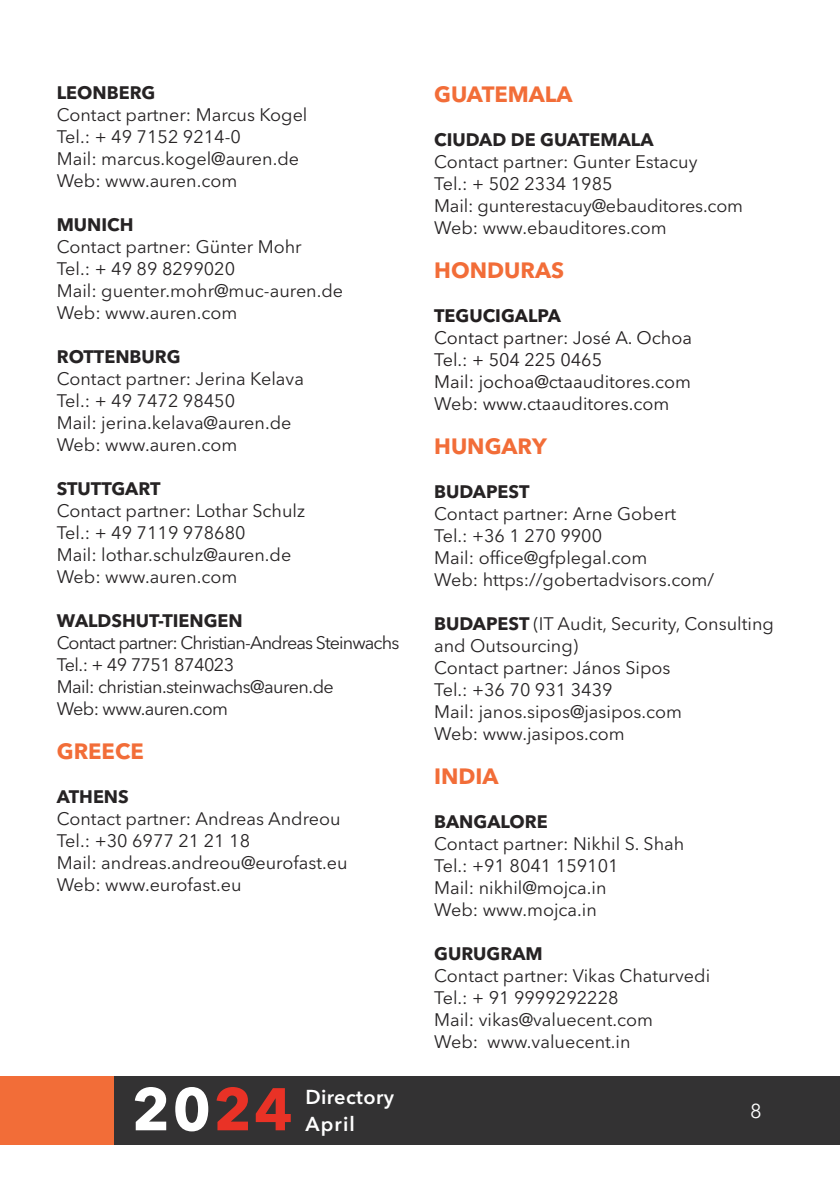
<style>
.page{position:relative;width:840px;height:1191px;background:#fff}
.page>*{position:absolute;margin:0;border:0;box-sizing:border-box;transform-origin:0 0}
.t1{font:700 59.6px "Avenir Next LT Pro";color:#fff}
.t2{font:700 22px "Avenir Next LT Pro";color:#f26d38}
.t3{font:600 20px/26.2px "Avenir Next LT Pro";letter-spacing:.02em;color:#fff}
.t4{font:20px "Avenir Next LT Pro";color:#fff}
.t5{font:18px/22px "Avenir Next LT Pro";color:#262324}
.t6{font:18px/22px "Avenir Next LT Pro";letter-spacing:-.03em;color:#262324}
.t7{font:700 18px "Avenir Next LT Pro";color:#262324}
.t8{font:18px/22px "Avenir Next LT Pro";color:#231f20}
.t9{font:700 18px "Avenir Next LT Pro";color:#231f20}
.s1{color:#e93226}
.s2{color:#262324}
.s3{font-weight:700}
</style>
<div class="page">
<div style="left:109px;top:1076px;width:730px;height:68px;background:#333233"></div>
<div style="left:0;top:1076px;width:113px;height:68px;background:#f26d38"></div>
<p class="t7" style="left:57px;top:81px;width:100px">LEONBERG</p>
<p class="t5" style="left:57px;top:103px;width:252px">Contact partner: Marcus Kogel<br>Tel.: + 49 7152 9214-0<br>Mail: marcus.kogel@auren.de<br>Web: www.auren.com</p>
<p class="t7" style="left:57px;top:213px;width:78px">MUNICH</p>
<p class="t5" style="left:57px;top:235px;width:288px">Contact partner: Günter Mohr<br>Tel.: + 49 89 8299020<br>Mail: guenter.mohr@muc-auren.de<br>Web: www.auren.com</p>
<p class="t7" style="left:57px;top:345px;width:125px">ROTTENBURG</p>
<p class="t5" style="left:57px;top:367px;width:248px">Contact partner: Jerina Kelava<br>Tel.: + 49 7472 98450<br>Mail: jerina.kelava@auren.de<br>Web: www.auren.com</p>
<p class="t7" style="left:57px;top:477px;width:105px">STUTTGART</p>
<p class="t5" style="left:57px;top:499px;width:250px">Contact partner: Lothar Schulz<br>Tel.: + 49 7119 978680<br>Mail: lothar.schulz@auren.de<br>Web: www.auren.com</p>
<p class="t7" style="left:57px;top:609px;width:187px">WALDSHUT-TIENGEN</p>
<p class="t6" style="left:57px;top:631px;width:344px">Contact partner: Christian-Andreas Steinwachs<br>Tel.: + 49 7751 874023<br>Mail: christian.steinwachs@auren.de<br>Web: www.auren.com</p>
<p class="t2" style="left:57px;top:737px;width:88px">GREECE</p>
<p class="t7" style="left:57px;top:785px;width:74px">ATHENS</p>
<p class="t5" style="left:57px;top:807px;width:292px">Contact partner: Andreas Andreou<br>Tel.: +30 6977 21 21 18<br>Mail: andreas.andreou@eurofast.eu<br>Web: www.eurofast.eu</p>
<h1 class="t1" style="left:132px;top:1072px;width:162px">20<span class="s1">24</span></h1>
<p class="t3" style="left:305px;top:1084px;width:90px">Directory<br>April</p>
<p class="t2" style="left:434px;top:80px;width:140px">GUATEMALA</p>
<p class="t7" style="left:434px;top:128px;width:221px">CIUDAD DE GUATEMALA</p>
<p class="t5" style="left:434px;top:150px;width:310px">Contact partner: Gunter Estacuy<br>Tel.: + 502 2334 1985<br>Mail: gunterestacuy@ebauditores.com<br>Web: www.ebauditores.com</p>
<p class="t2" style="left:434px;top:256px;width:131px">HONDURAS</p>
<p class="t9" style="left:434px;top:304px;width:128px">TEGUCIGALPA</p>
<p class="t8" style="left:434px;top:326px;width:259px">Contact partner: José A. Ochoa<br>Tel.: + 504 225 0465<br>Mail: jochoa@ctaauditores.com<br><span class="s2">Web:</span> www.ctaauditores.com</p>
<p class="t2" style="left:434px;top:432px;width:114px">HUNGARY</p>
<p class="t7" style="left:434px;top:480px;width:97px">BUDAPEST</p>
<p class="t5" style="left:434px;top:502px;width:281px">Contact partner: Arne Gobert<br>Tel.: +36 1 270 9900<br>Mail: office@gfplegal.com<br>Web: https://gobertadvisors.com/</p>
<p class="t5" style="left:434px;top:612px;width:341px"><span class="s3">BUDAPEST</span> (IT Audit, Security, Consulting and Outsourcing)<br>Contact partner: János Sipos<br>Tel.: +36 70 931 3439<br>Mail: janos.sipos@jasipos.com<br>Web: www.jasipos.com</p>
<p class="t2" style="left:434px;top:762px;width:66px">INDIA</p>
<p class="t7" style="left:434px;top:810px;width:115px">BANGALORE</p>
<p class="t5" style="left:434px;top:832px;width:251px">Contact partner: Nikhil S. Shah<br>Tel.: +91 8041 159101<br>Mail: nikhil@mojca.in<br>Web: www.mojca.in</p>
<p class="t7" style="left:434px;top:942px;width:110px">GURUGRAM</p>
<p class="t5" style="left:434px;top:964px;width:277px">Contact partner: Vikas Chaturvedi<br>Tel.: + 91 9999292228<br>Mail: vikas@valuecent.com<br>Web: www.valuecent.in</p>
<p class="t4" style="left:749px;top:1099px;width:13px">8</p>
</div>
